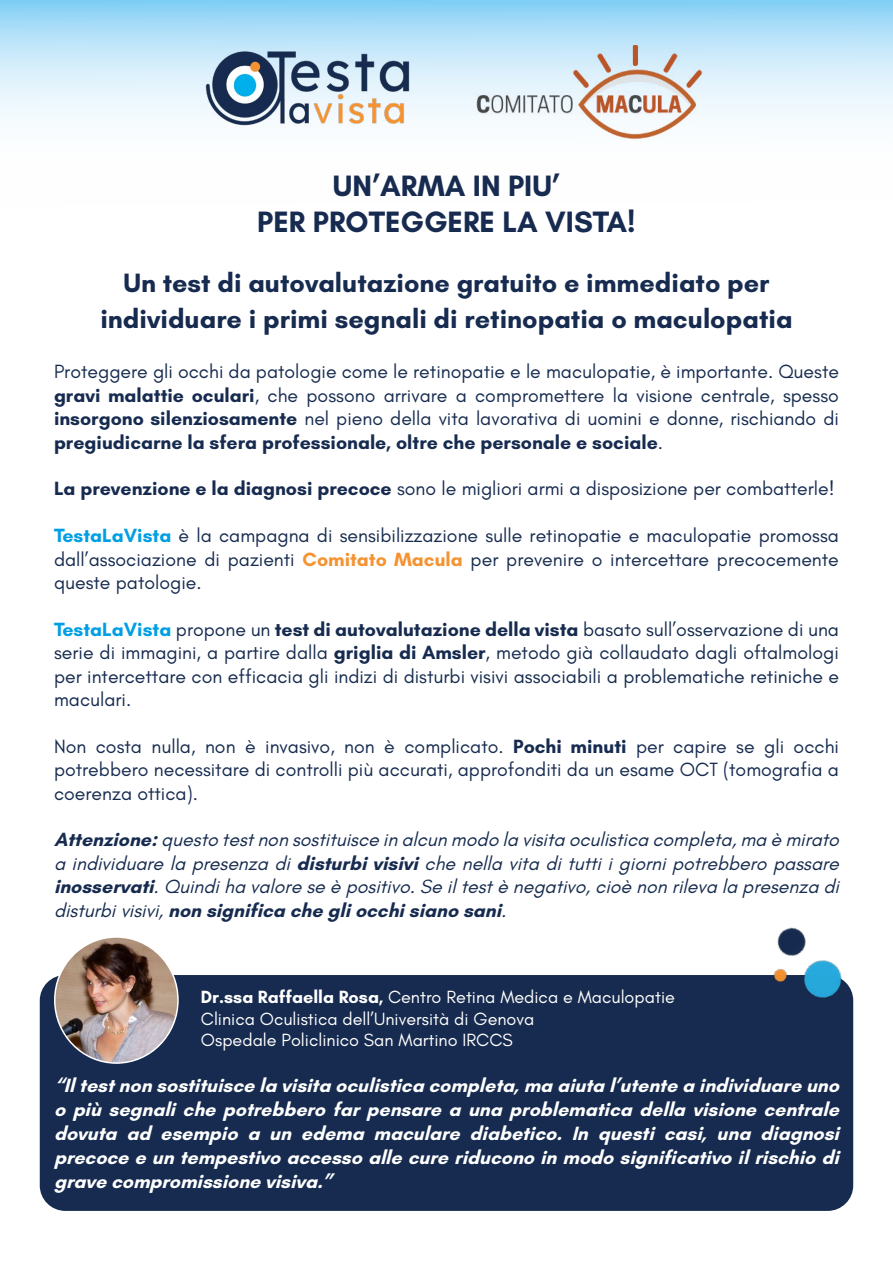
<style>
.page{position:relative;width:893px;height:1263px;background:#fff}
.page>*{position:absolute;margin:0;border:0;box-sizing:border-box;transform-origin:0 0}
.t1{font:700 30px/36px "Glacial Indifference";color:#162b4f;text-align:center}
.t2{font:700 27px/36px "Glacial Indifference";color:#162b4f;text-align:center}
.t3{font:19.5px/23.4px "Glacial Indifference";color:#162b4f;text-align:justify}
.t4{font:italic 700 19.5px/24px "Glacial Indifference";color:#fff;text-align:justify}
.t5{font:italic 19.5px/23.4px "Glacial Indifference";color:#162b4f;text-align:justify}
.t6{font:18px/21.6px "Glacial Indifference";color:#fff}
.s1{font-weight:700}
.s2{font-weight:700;color:#009fe3}
.s3{font-weight:700;color:#f59331}
</style>
<div class="page">
<svg style="left:0;top:0;width:893px;height:120px;background:#bce4f9"></svg>
<div style="left:40px;top:975px;width:813px;height:236px;background:#162b4f;border-radius:26px"></div>
<img style="left:191px;top:39px;width:234px;height:87px">
<img style="left:55px;top:939px;width:123px;height:124px">
<img style="left:463px;top:46px;width:250px;height:93px">
<img style="left:773px;top:927px;width:81px;height:103px">
<h1 class="t1" style="left:257px;top:167px;width:380px">UN’ARMA IN PIU’<br>PER PROTEGGERE LA VISTA!</h1>
<h2 class="t2" style="left:100px;top:265px;width:694px">Un test di autovalutazione gratuito e immediato per individuare i primi segnali di retinopatia o maculopatia</h2>
<p class="t3" style="left:54px;top:360px;width:786px">Proteggere gli occhi da patologie come le retinopatie e le maculopatie, è importante. Queste <span class="s1">gravi malattie oculari</span>, che possono arrivare a compromettere la visione centrale, spesso <span class="s1">insorgono silenziosamente</span> nel pieno della vita lavorativa di uomini e donne, rischiando di <span class="s1">pregiudicarne la sfera professionale, oltre che personale e sociale</span>.</p>
<p class="t3" style="left:54px;top:477px;width:782px"><span class="s1">La prevenzione e la diagnosi precoce</span> sono le migliori armi a disposizione per combatterle!</p>
<p class="t3" style="left:54px;top:524px;width:786px"><span class="s2">TestaLaVista</span> è la campagna di sensibilizzazione sulle retinopatie e maculopatie promossa dall’associazione di pazienti <span class="s3">Comitato Macula</span> per prevenire o intercettare precocemente queste patologie.</p>
<p class="t3" style="left:54px;top:618px;width:786px"><span class="s2">TestaLaVista</span> propone un <span class="s1">test di autovalutazione della vista</span> basato sull’osservazione di una serie di immagini, a partire dalla <span class="s1">griglia di Amsler</span>, metodo già collaudato dagli oftalmologi per intercettare con efficacia gli indizi di disturbi visivi associabili a problematiche retiniche e maculari.</p>
<p class="t3" style="left:54px;top:735px;width:787px">Non costa nulla, non è invasivo, non è complicato. <span class="s1">Pochi minuti</span> per capire se gli occhi potrebbero necessitare di controlli più accurati, approfonditi da un esame OCT (tomografia a coerenza ottica).</p>
<p class="t5" style="left:54px;top:828px;width:792px"><span class="s1">Attenzione:</span>questo testnon sostituisce in alcun modo la visita oculistica completa,ma è mirato a individuare la presenza di <span class="s1">disturbivisivi</span>che nella vita di tutti i giorni potrebbero passare <span class="s1">inosservati</span>.Quindiha valore se è positivo.Se iltestè negativo,cioè non rileva la presenza di disturbivisivi,<span class="s1">non significa che gliocchisiano sani</span>.</p>
<p class="t6" style="left:201px;top:986px;width:475px"><span class="s1">Dr.ssa Raffaella Rosa,</span> Centro Retina Medica e Maculopatie<br>Clinica Oculistica dell’Università di Genova<br>Ospedale Policlinico San Martino IRCCS</p>
<p class="t4" style="left:54px;top:1073px;width:792px">“Iltestnonsostituisce la visita oculistica completa,ma aiuta l’utente a individuare uno o più segnali che potrebbero far pensare a una problematica della visione centrale dovuta ad esempio a un edema maculare diabetico. In questi casi, una diagnosi precoce e untempestivo accesso alle cure riducono inmodo significativo ilrischio di grave compromissione visiva.”</p>
</div>
